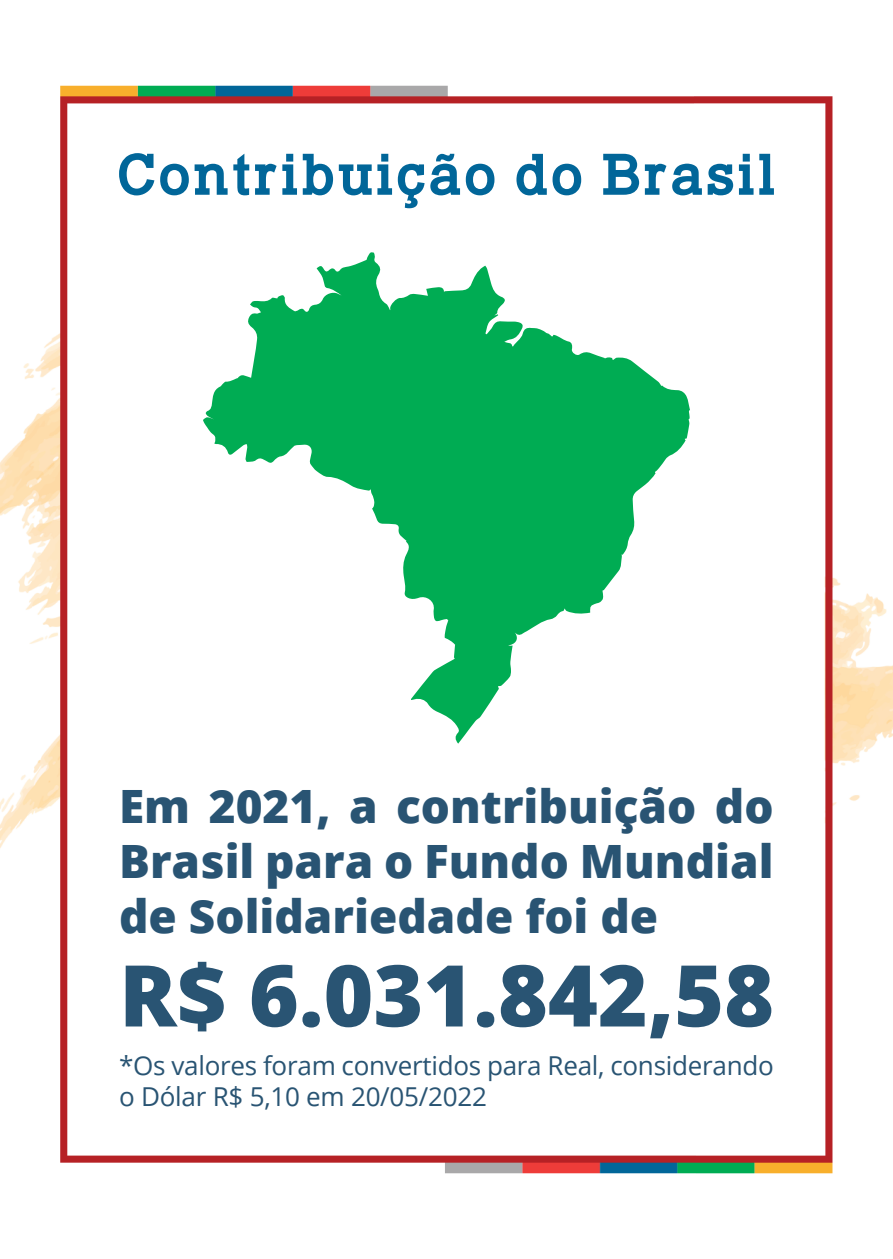
<style>
.page{position:relative;width:893px;height:1259px;background:#fff}
.page>*{position:absolute;margin:0;border:0;box-sizing:border-box;transform-origin:0 0}
.t1{font:800 85.2px "Open Sans";color:#295473}
.t2{font:800 45.9px/55.2px "Open Sans";color:#295473;text-align:justify}
.t3{font:26.1px/31.2px "Open Sans";letter-spacing:-.01em;color:#295473}
</style>
<div class="page">
<img style="left:0;top:85px;width:694px;height:1089px">
<img style="left:694px;top:96px;width:199px;height:1078px">
<svg style="left:203px;top:252px;width:487px;height:491px"></svg>
<svg style="left:119px;top:153px;width:655px;height:55px"></svg>
<h2 class="t2" style="left:119px;top:776px;width:656px">Em 2021, a contribuição do Brasil para o Fundo Mundial de Solidariedade foi de</h2>
<h1 class="t1" style="left:119px;top:930px;width:656px">R$ 6.031.842,58</h1>
<p class="t3" style="left:119px;top:1049px;width:656px">*Os valores foram convertidos para Real, considerando o Dólar R$ 5,10 em 20/05/2022</p>
</div>
